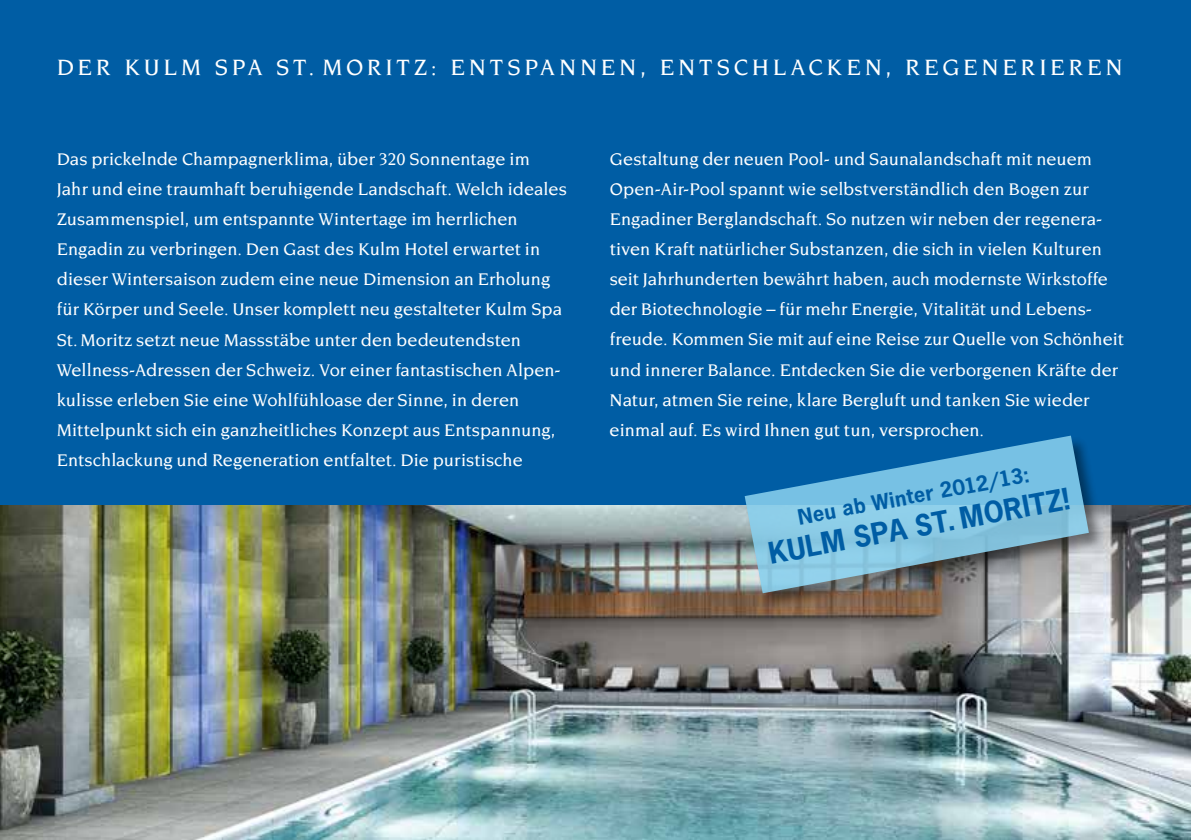
<style>
.page{position:relative;width:1191px;height:840px;background:#fff}
.page>*{position:absolute;margin:0;border:0;box-sizing:border-box;transform-origin:0 0}
.t1{font:700 28px "News Gothic Std";color:#005da4}
.t2{font:500 24px "Novarese Std";letter-spacing:.155em;color:#fff}
.t3{font:700 20px "News Gothic Std";color:#005da4}
.t4{font:500 18.2px/30px "Novarese Std";letter-spacing:.005em;color:#fff}
</style>
<div class="page">
<div style="left:0;top:0;width:1191px;height:534px;background:#005da4"></div>
<img style="left:0;top:505px;width:1191px;height:334px">
<div style="left:743px;top:434px;width:362px;height:176px;background:#000;opacity:.5"></div>
<svg style="left:744px;top:435px;width:345px;height:158px"></svg>
<h2 class="t2" style="left:57px;top:54px;width:19px">DER</h2>
<h2 class="t2" style="left:124px;top:54px;width:108px">Kulm Spa</h2>
<h2 class="t2" style="left:276px;top:54px;width:848px">St. Mo ritz: Entspa nnen, Entschlack en, Regenerieren</h2>
<p class="t4" style="left:57px;top:144px;width:512px">Das prickelnde Champagnerklima, über 320 Sonnentage im<br>Jahr und eine traumhaft beruhigende Landschaft. Welch ideales Zusammenspiel, um entspannte Wintertage im herrlichen Engadin zu verbringen. Den Gast des Kulm Hotel erwartet in dieser Wintersaison zudem eine neue Dimension an Erholung für Körper und Seele. Unser komplett neu gestalteter Kulm Spa St. Moritz setzt neue Massstäbe unter den bedeutendsten Wellness-Adressen der Schweiz. Vor einer fantastischen Alpen&shy;kulisse erleben Sie eine Wohlfühloase der Sinne, in deren Mittelpunkt sich ein ganzheitliches Konzept aus Entspannung, Entschlackung und Regeneration entfaltet. Die puristische</p>
<p class="t4" style="left:609px;top:144px;width:515px">Gestaltung der neuen Pool- und Saunalandschaft mit neuem Open-Air-Pool spannt wie selbstverständlich den Bogen zur Engadiner Berglandschaft. So nutzen wir neben der regenera&shy;tiven Kraft natürlicher Substanzen, die sich in vielen Kulturen seit Jahrhunderten bewährt haben, auch modernste Wirkstoffe der Biotechnologie – für mehr Energie, Vitalität und Lebens&shy;freude. Kommen Sie mit auf eine Reise zur Quelle von Schönheit und innerer Balance. Entdecken Sie die verborgenen Kräfte der Natur, atmen Sie reine, klare Bergluft und tanken Sie wieder einmal auf. Es wird Ihnen gut tun, versprochen.</p>
<p class="t3" style="left:795px;top:505px;width:236px;rotate:-11deg">Neu ab Winter 2012/13:</p>
<h1 class="t1" style="left:765px;top:533px;width:307px;rotate:-10deg">Kulm Spa st. Moritz!</h1>
</div>
